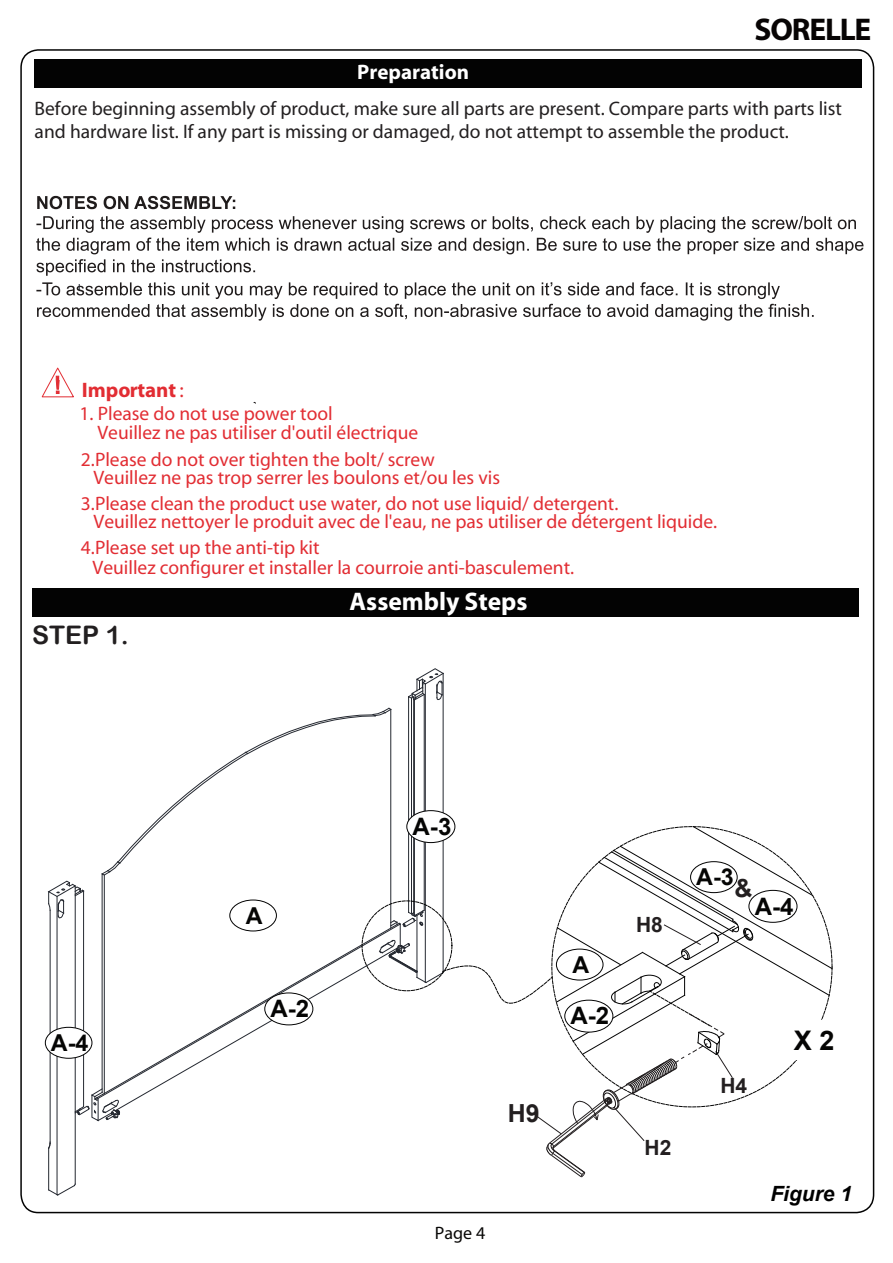
<style>
.page{position:relative;width:893px;height:1263px;background:#fff}
.page>*{position:absolute;margin:0;border:0;box-sizing:border-box;transform-origin:0 0}
.t1{font:700 31.5px "Myriad";letter-spacing:-.035em;color:#070404}
.t2{font:700 27px "Arial";color:#050504}
.t3{font:700 25.5px "Myriad";color:#fff}
.t4{font:25.5px "Arial Rounded MT Bold";color:#221f20}
.t5{font:700 24.9px "Arial";color:#231f20}
.t6{font:700 24px "Arial";color:#050504}
.t7{font:700 23.25px "Arial";color:#050504}
.t8{font:700 21px "Myriad";color:#fff}
.t9{font:700 21px "Myriad";color:#e22d33}
.t10{font:italic 700 21px "Arial";color:#000}
.t11{font:700 21px "Arial";color:#231f20}
.t12{font:19.5px/19.2px "Myriad";color:#e22d33}
.t13{font:19.5px/23.4px "Myriad";color:#221f20}
.t14{font:18px "Myriad";color:#080706}
.s1{font-weight:400}
</style>
<div class="page">
<div style="left:35px;top:59px;width:827px;height:29px;background:#030303"></div>
<div style="left:32px;top:589px;width:827px;height:28px;background:#030303"></div>
<svg style="left:37px;top:196px;width:60px;height:13px"></svg>
<svg style="left:104px;top:196px;width:24px;height:13px"></svg>
<svg style="left:134px;top:196px;width:101px;height:13px"></svg>
<svg style="left:36px;top:216px;width:827px;height:60px"></svg>
<svg style="left:36px;top:282px;width:778px;height:39px"></svg>
<svg style="left:42px;top:367px;width:32px;height:30px"></svg>
<div style="left:45px;top:1027px;width:47px;height:32px;border:1px solid #030303;border-radius:50%"></div>
<svg style="left:48px;top:668px;width:785px;height:528px"></svg>
<p class="t8" style="left:357px;top:61px;width:113px">Preparation</p>
<h1 class="t1" style="left:754px;top:13px;width:118px">SORELLE</h1>
<p class="t13" style="left:35px;top:97px;width:809px">Before beginning assembly of product, make sure all parts are present. Compare parts with parts list and hardware list. If any part is missing or damaged, do not attempt to assemble the product.</p>
<p class="t9" style="left:82px;top:379px;width:104px">Important <span class="s1">:</span></p>
<p class="t12" style="left:97px;top:405px;width:322px;text-indent:-18px">1. Please do not use power tool<br>Veuillez ne pas utiliser d'outil électrique</p>
<p class="t12" style="left:93px;top:451px;width:408px;line-height:18.1px;text-indent:-12px">2.Please do not over tighten the bolt/ screw<br>Veuillez ne pas trop serrer les boulons et/ou les vis</p>
<p class="t12" style="left:93px;top:495px;width:625px;line-height:18.1px;text-indent:-12px">3.Please clean the product use water, do not use liquid/ detergent.<br>Veuillez nettoyer le produit avec de l'eau, ne pas utiliser de détergent liquide.</p>
<p class="t12" style="left:92px;top:539px;width:483px;text-indent:-12px">4.Please set up the anti-tip kit<br>Veuillez configurer et installer la courroie anti-basculement.</p>
<h3 class="t4" style="left:32px;top:620px;width:98px">STEP 1.</h3>
<p class="t7" style="left:51px;top:1026px;width:39px">A-4</p>
<h3 class="t3" style="left:350px;top:588px;width:179px">Assembly Steps</h3>
<p class="t7" style="left:246px;top:899px;width:18px">A</p>
<p class="t6" style="left:413px;top:809px;width:40px">A-3</p>
<p class="t7" style="left:572px;top:948px;width:18px">A</p>
<p class="t6" style="left:271px;top:992px;width:40px">A-2</p>
<p class="t6" style="left:571px;top:999px;width:40px">A-2</p>
<p class="t5" style="left:508px;top:1096px;width:33px">H9</p>
<p class="t14" style="left:435px;top:1224px;width:52px">Page 4</p>
<p class="t11" style="left:636px;top:910px;width:28px">H8</p>
<p class="t7" style="left:696px;top:860px;width:39px">A-3</p>
<p class="t5" style="left:734px;top:870px;width:19px">&amp;</p>
<p class="t6" style="left:755px;top:889px;width:40px">A-4</p>
<p class="t11" style="left:645px;top:1133px;width:28px">H2</p>
<p class="t11" style="left:720px;top:1071px;width:28px">H4</p>
<h2 class="t2" style="left:794px;top:1021px;width:42px">X 2</h2>
<p class="t10" style="left:770px;top:1180px;width:83px">Figure 1</p>
</div>
